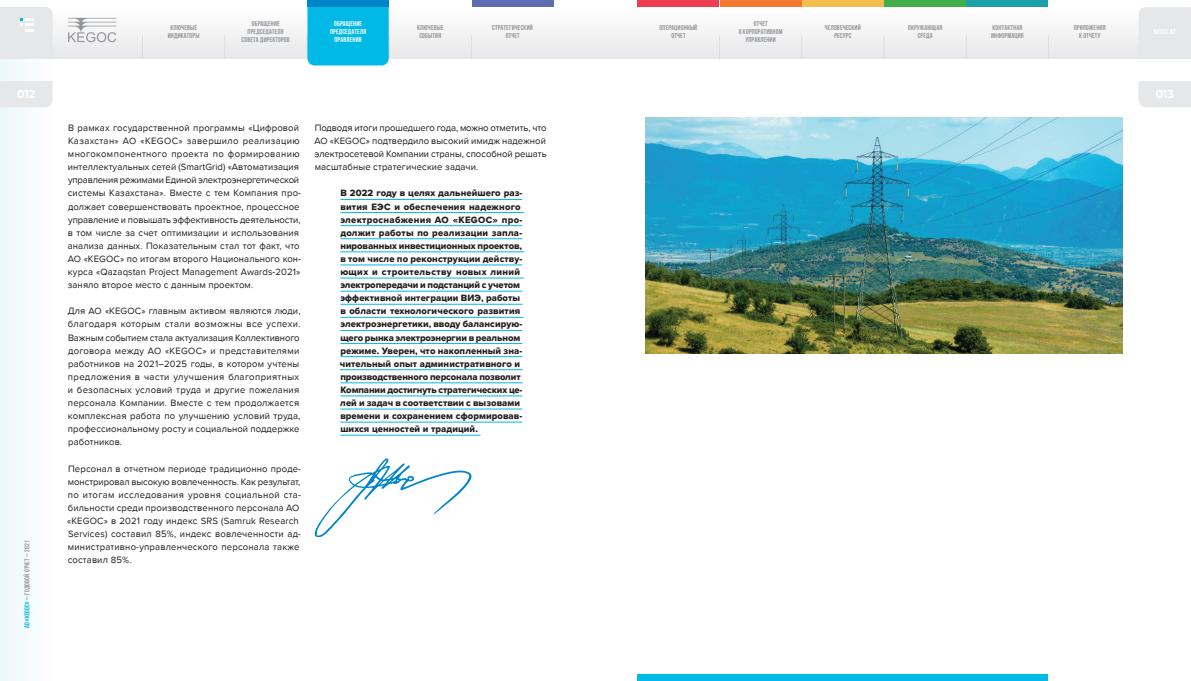
<style>
.page{position:relative;width:1191px;height:681px;background:#fff}
.page>*{position:absolute;margin:0;border:0;box-sizing:border-box;transform-origin:0 0}
.t1{font:700 12px "Egkst";letter-spacing:-.015em;color:#fff}
.TEXT_justify{font:9.5px/13.1px "Proxima Nova";letter-spacing:.01em;color:#231f20}
.TEXT_left{font:800 9.5px/13.1px "Proxima Nova";letter-spacing:.01em;color:#231f20}
.t2{font:700 7px/8px "Bebas Neue";letter-spacing:.025em;color:#939598;text-align:center}
.t3{font:700 7px/8px "Bebas Neue";letter-spacing:.025em;color:#fff;text-align:center}
.s1{color:#00b9e7}
</style>
<div class="page">
<div style="left:0;top:58px;width:52px;height:622px;background:#f5fbfd"></div>
<hr style="left:52px;top:262px;width:1px;height:418px;background:#939598">
<div style="left:638px;top:673px;width:410px;height:7px;background:#00b9e7"></div>
<svg style="left:0;top:81px;width:52px;height:26px"></svg>
<svg style="left:1138px;top:81px;width:53px;height:26px"></svg>
<hr style="left:340px;top:199px;width:182px;height:1px;background:#00b9e7">
<hr style="left:340px;top:212px;width:184px;height:1px;background:#00b9e7">
<hr style="left:340px;top:225px;width:182px;height:1px;background:#00b9e7">
<hr style="left:340px;top:238px;width:182px;height:1px;background:#00b9e7">
<hr style="left:340px;top:251px;width:184px;height:1px;background:#00b9e7">
<hr style="left:340px;top:264px;width:182px;height:1px;background:#00b9e7">
<hr style="left:340px;top:278px;width:184px;height:1px;background:#00b9e7">
<hr style="left:340px;top:291px;width:182px;height:1px;background:#00b9e7">
<hr style="left:340px;top:304px;width:182px;height:1px;background:#00b9e7">
<hr style="left:340px;top:317px;width:183px;height:1px;background:#00b9e7">
<hr style="left:340px;top:330px;width:182px;height:1px;background:#00b9e7">
<hr style="left:340px;top:343px;width:182px;height:1px;background:#00b9e7">
<hr style="left:340px;top:356px;width:182px;height:1px;background:#00b9e7">
<hr style="left:340px;top:369px;width:183px;height:1px;background:#00b9e7">
<hr style="left:340px;top:382px;width:182px;height:1px;background:#00b9e7">
<hr style="left:340px;top:395px;width:182px;height:1px;background:#00b9e7">
<hr style="left:340px;top:408px;width:182px;height:1px;background:#00b9e7">
<hr style="left:340px;top:421px;width:182px;height:1px;background:#00b9e7">
<hr style="left:340px;top:435px;width:140px;height:1px;background:#00b9e7">
<svg style="left:315px;top:458px;width:157px;height:79px"></svg>
<img style="left:645px;top:118px;width:478px;height:235px">
<div style="left:0;top:7px;width:1191px;height:51px;background:#f3f4f4"></div>
<svg style="left:471px;top:35px;width:1px;height:24px"></svg>
<svg style="left:142px;top:35px;width:1px;height:24px"></svg>
<svg style="left:801px;top:35px;width:1px;height:24px"></svg>
<svg style="left:883px;top:36px;width:1px;height:23px"></svg>
<svg style="left:965px;top:45px;width:1px;height:14px"></svg>
<svg style="left:1048px;top:35px;width:1px;height:24px"></svg>
<svg style="left:224px;top:35px;width:1px;height:24px"></svg>
<svg style="left:719px;top:35px;width:1px;height:24px"></svg>
<svg style="left:306px;top:7px;width:84px;height:58px"></svg>
<div style="left:0;top:7px;width:52px;height:51px;background:#e6e7e9"></div>
<div style="left:1138px;top:7px;width:53px;height:51px;background:#e6e7e9"></div>
<svg style="left:638px;top:0;width:81px;height:58px"></svg>
<svg style="left:720px;top:0;width:81px;height:58px"></svg>
<svg style="left:802px;top:0;width:81px;height:58px"></svg>
<svg style="left:884px;top:0;width:81px;height:58px"></svg>
<svg style="left:966px;top:0;width:82px;height:58px"></svg>
<div style="left:1049px;top:0;width:81px;height:58px;background:#f4f5f5"></div>
<svg style="left:472px;top:0;width:81px;height:58px"></svg>
<div style="left:390px;top:0;width:81px;height:58px;background:#f4f5f5"></div>
<div style="left:143px;top:0;width:81px;height:58px;background:#f4f5f5"></div>
<svg style="left:61px;top:7px;width:63px;height:51px"></svg>
<div style="left:225px;top:0;width:81px;height:58px;background:#f4f5f5"></div>
<svg style="left:307px;top:0;width:82px;height:58px;background:#01b3e3"></svg>
<p class="t2" style="left:168px;top:24px;width:33px">КЛЮЧЕВЫЕ<br>ИНДИКАТОРЫ</p>
<p class="t2" style="left:242px;top:20px;width:50px">ОБРАЩЕНИЕ<br>ПРЕДСЕДАТЕЛЯ<br>СОВЕТА ДИРЕКТОРОВ</p>
<p class="t2" style="left:417px;top:24px;width:28px">КЛЮЧЕВЫЕ<br>СОБЫТИЯ</p>
<p class="t2" style="left:492px;top:24px;width:42px">СТРАТЕГИЧЕСКИЙ<br>ОТЧЕТ</p>
<p class="t2" style="left:659px;top:24px;width:39px">ОПЕРАЦИОННЫЙ<br>ОТЧЕТ</p>
<p class="t2" style="left:739px;top:20px;width:45px">ОТЧЕТ<br>О КОРПОРАТИВНОМ<br>УПРАВЛЕНИИ</p>
<p class="t2" style="left:825px;top:24px;width:37px">ЧЕЛОВЕЧЕСКИЙ<br>РЕСУРС</p>
<p class="t2" style="left:908px;top:24px;width:36px">ОКРУЖАЮЩАЯ<br>СРЕДА</p>
<p class="t2" style="left:991px;top:24px;width:34px;text-align:left">КОНТАКТНАЯ<br>ИНФОРМАЦИЯ</p>
<p class="t2" style="left:1073px;top:24px;width:33px">ПРИЛОЖЕНИЯ<br>К ОТЧЕТУ</p>
<p class="t3" style="left:330px;top:20px;width:38px">ОБРАЩЕНИЕ<br>ПРЕДСЕДАТЕЛЯ<br>ПРАВЛЕНИЯ</p>
<p class="t1" style="left:17px;top:87px;width:20px">012</p>
<p class="t1" style="left:1155px;top:87px;width:20px">013</p>
<p class="TEXT_justify" style="left:68px;top:121px;width:235px">В рамках государственной программы «Цифровой Казахстан» АО «KEGOC» завершило реализацию многокомпонентного проекта по формированию интеллектуальных сетей (SmartGrid) «Автоматизация управления режимами Единой электроэнергетической системы Казахстана». Вместе с тем Компания про&shy;должает совершенствовать проектное, процессное управление и повышать эффективность деятельности, в том числе за счет оптимизации и использования анализа данных. Показательным стал тот факт, что АО «KEGOC» по итогам второго Национального кон&shy;курса «Qazaqstan Project Management Awards-2021» заняло второе место с данным проектом.</p>
<p class="TEXT_justify" style="left:68px;top:304px;width:234px">Для АО «KEGOC» главным активом являются люди, благодаря которым стали возможны все успехи.<br>Важным событием стала актуализация Коллективного договора между АО «KEGOC» и представителями работников на 2021–2025 годы, в котором учтены предложения в части улучшения благоприятных и безопасных условий труда и другие пожелания персонала Компании. Вместе с тем продолжается комплексная работа по улучшению условий труда, профессиональному росту и социальной поддержке работников.</p>
<p class="TEXT_justify" style="left:67px;top:461px;width:235px">Персонал в отчетном периоде традиционно проде&shy;монстрировал высокую вовлеченность. Как результат, по итогам исследования уровня социальной ста&shy;бильности среди производственного персонала АО «KEGOC» в 2021 году индекс SRS (Samruk Research Services) составил 85%, индекс вовлеченности ад&shy;министративно-управленческого персонала также составил 85%.</p>
<p class="TEXT_justify" style="left:314px;top:121px;width:234px;text-align:justify">Подводя итоги прошедшего года, можно отметить, что АО «KEGOC» подтвердило высокий имидж надежной электросетевой Компании страны, способной решать масштабные стратегические задачи.</p>
<p class="TEXT_left" style="left:340px;top:186px;width:184px">В 2022 году в целях дальнейшего раз&shy;вития ЕЭС и обеспечения надежного электроснабжения АО «KEGOC» про&shy;должит работы по реализации запла&shy;нированных инвестиционных проектов, в том числе по реконструкции действу&shy;ющих и строительству новых линий электропередачи и подстанций с учетом эффективной интеграции ВИЭ, работы в области технологического развития электроэнергетики, вводу балансирую&shy;щего рынка электроэнергии в реальном режиме. Уверен, что накопленный зна&shy;чительный опыт административного и производственного персонала позволит Компании достигнуть стратегических це&shy;лей и задач в соответствии с вызовами времени и сохранением сформировав&shy;шихся ценностей и традиций.</p>
<p class="t2" style="left:23px;top:628px;width:89px;rotate:-90deg"><span class="s1">АО «KEGOC» –</span> ГОДОВОЙ ОТЧЕТ – 2021</p>
</div>
